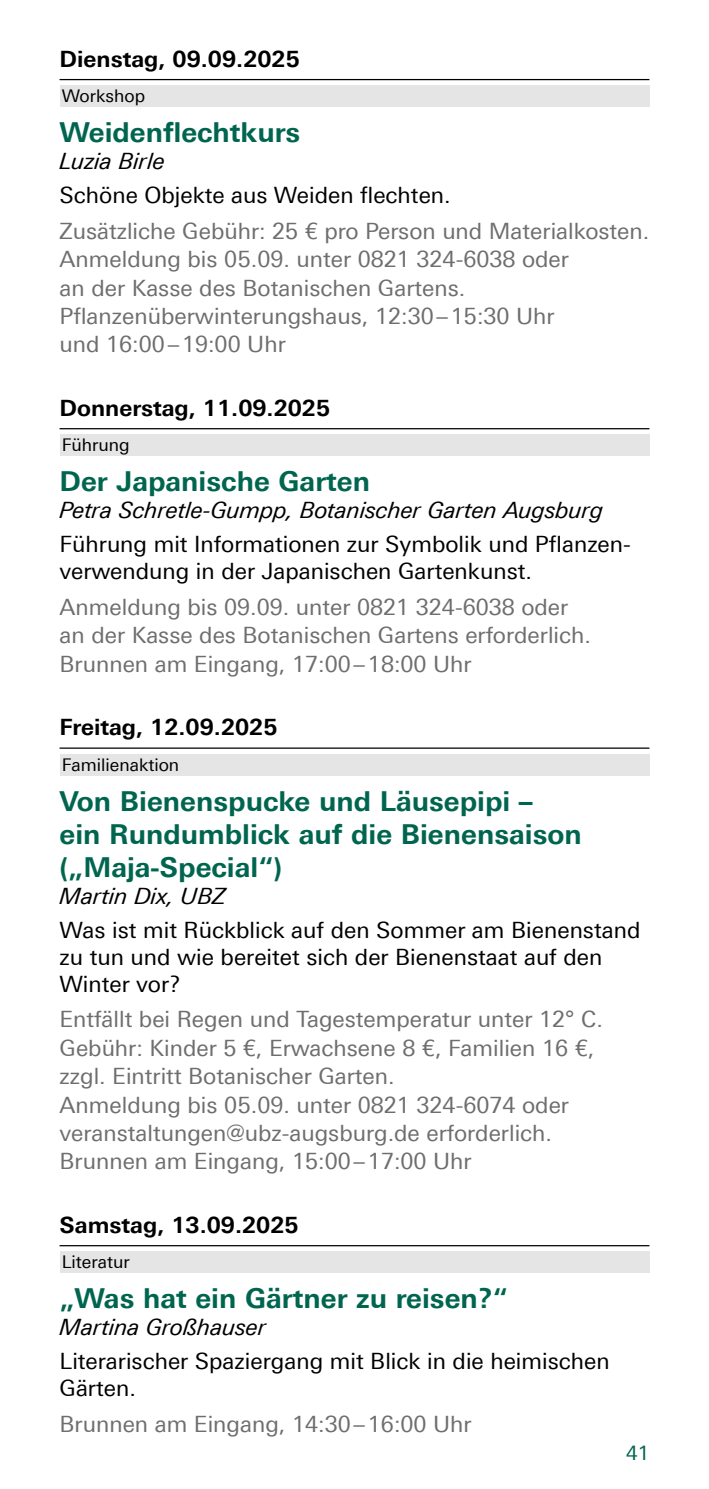
<style>
.page{position:relative;width:709px;height:1489px;background:#fff}
.page>*{position:absolute;margin:0;border:0;box-sizing:border-box;transform-origin:0 0}
.t1{font:700 27.5px/33px "Univers For Augsburg";color:#00654f}
.t2{font:22.5px/28.2px "Univers For Augsburg";color:#6e6e6e}
.t3{font:22.5px/27px "Univers For Augsburg";color:#000}
.t4{font:italic 22.5px "Univers For Augsburg";color:#000}
.t5{font:700 22.5px "Univers For Augsburg";color:#000}
.t6{font:20px "Univers For Augsburg";color:#00654f}
.t7{font:17.5px "Univers For Augsburg";color:#000}
</style>
<div class="page">
<hr style="left:60px;top:79px;width:589px;height:1px;background:#000">
<div style="left:60px;top:85px;width:589px;height:22px;background:#e5e5e5"></div>
<hr style="left:60px;top:428px;width:589px;height:1px;background:#000">
<div style="left:60px;top:434px;width:589px;height:22px;background:#e5e5e5"></div>
<hr style="left:60px;top:747px;width:589px;height:1px;background:#000">
<div style="left:60px;top:753px;width:589px;height:22px;background:#e5e5e5"></div>
<hr style="left:60px;top:1244px;width:589px;height:2px;background:#000">
<div style="left:60px;top:1251px;width:589px;height:21px;background:#e5e5e5"></div>
<p class="t5" style="left:60px;top:45px;width:242px">Dienstag, 09.09.2025</p>
<p class="t7" style="left:62px;top:86px;width:85px">Workshop</p>
<p class="t1" style="left:60px;top:116px;width:242px">Weidenflechtkurs</p>
<p class="t4" style="left:60px;top:148px;width:107px">Luzia Birle</p>
<p class="t3" style="left:60px;top:182px;width:393px">Schöne Objekte aus Weiden flechten.</p>
<p class="t2" style="left:60px;top:217px;width:591px">Zusätzliche Gebühr: 25 € pro Person und Materialkosten.<br>Anmeldung bis 05.09. unter 0821 324-6038 oder<br>an der Kasse des Botanischen Gartens.<br>Pflanzenüberwinterungshaus, 12:30–15:30 Uhr<br>und 16:00–19:00 Uhr</p>
<p class="t5" style="left:60px;top:394px;width:272px">Donnerstag, 11.09.2025</p>
<p class="t7" style="left:62px;top:435px;width:70px">Führung</p>
<p class="t1" style="left:60px;top:465px;width:312px">Der Japanische Garten</p>
<p class="t4" style="left:60px;top:497px;width:545px">Petra Schretle-Gumpp, Botanischer Garten Augsburg</p>
<p class="t3" style="left:60px;top:531px;width:573px">Führung mit Informationen zur Symbolik und Pflanzen&shy;verwendung in der Japanischen Gartenkunst.</p>
<p class="t2" style="left:60px;top:593px;width:533px">Anmeldung bis 09.09. unter 0821 324-6038 oder an der Kasse des Botanischen Gartens erforderlich.<br>Brunnen am Eingang, 17:00–18:00 Uhr</p>
<p class="t5" style="left:60px;top:714px;width:219px">Freitag, 12.09.2025</p>
<p class="t7" style="left:62px;top:754px;width:119px">Familienaktion</p>
<p class="t1" style="left:60px;top:784px;width:524px">Von Bienenspucke und Läusepipi –<br>ein Rundumblick auf die Bienensaison („Maja-Special“)</p>
<p class="t4" style="left:60px;top:882px;width:168px">Martin Dix, UBZ</p>
<p class="t3" style="left:60px;top:916px;width:582px">Was ist mit Rückblick auf den Sommer am Bienenstand zu tun und wie bereitet sich der Bienenstaat auf den<br>Winter vor?</p>
<p class="t2" style="left:60px;top:1005px;width:545px">Entfällt bei Regen und Tagestemperatur unter 12° C.<br>Gebühr: Kinder 5 €, Erwachsene 8 €, Familien 16 €, zzgl. Eintritt Botanischer Garten.<br>Anmeldung bis 05.09. unter 0821 324-6074 oder veranstaltungen@ubz-augsburg.de erforderlich.<br>Brunnen am Eingang, 15:00–17:00 Uhr</p>
<p class="t5" style="left:60px;top:1211px;width:241px">Samstag, 13.09.2025</p>
<p class="t7" style="left:62px;top:1251px;width:70px">Literatur</p>
<p class="t1" style="left:60px;top:1281px;width:450px">„Was hat ein Gärtner zu reisen?“</p>
<p class="t4" style="left:60px;top:1314px;width:209px">Martina Großhauser</p>
<p class="t3" style="left:60px;top:1347px;width:551px">Literarischer Spaziergang mit Blick in die heimischen<br>Gärten.</p>
<p class="t2" style="left:60px;top:1409px;width:413px">Brunnen am Eingang, 14:30–16:00 Uhr</p>
<p class="t6" style="left:626px;top:1441px;width:25px">41</p>
</div>
